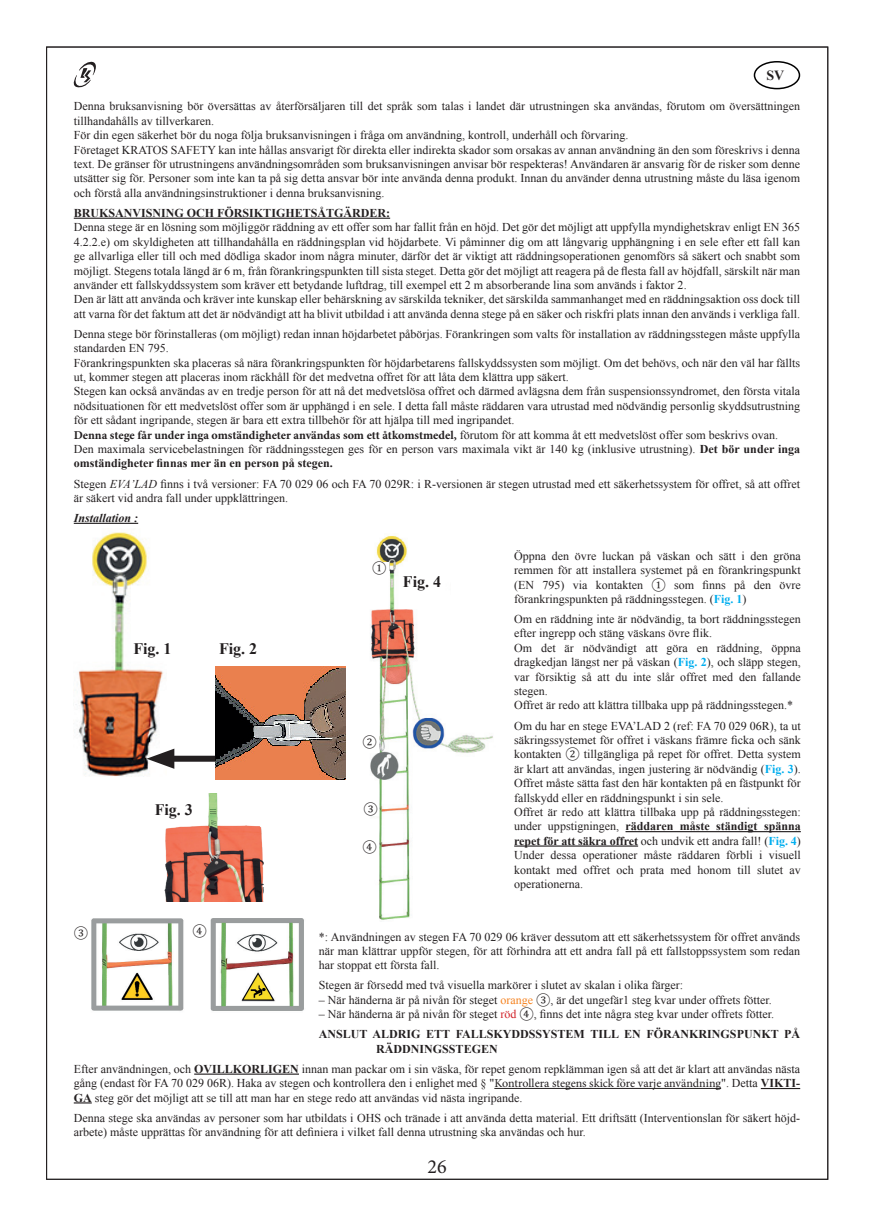
<style>
.page{position:relative;width:874px;height:1225px;background:#fff}
.page>*{position:absolute;margin:0;border:0;box-sizing:border-box;transform-origin:0 0}
.t1{font:20px "Minion Pro";color:#231f20}
.t2{font:700 16px "Times New Roman";color:#231f20}
.t3{font:700 14px "Times New Roman";color:#231f20}
.t4{font:12px/14.4px "Times New Roman";color:#231f20}
.t5{font:700 12px "Minion Pro";color:#231f20}
.t6{font:700 12px "Times New Roman";color:#231f20}
.t7{font:italic 700 12px "Times New Roman";color:#231f20}
.t8{font:12px "Cambria";color:#231f20}
.s1{font-family:"Times New Roman";font-weight:400}
.s2{font-weight:700}
.s3{font-style:italic}
.s4{font-family:"Cambria"}
.s5{font-weight:700;color:#00aeef}
.s6{color:#f58220}
.s7{color:#d1232a}
.s8{font-family:"Minion Pro"}
</style>
<div class="page">
<svg style="left:73px;top:61px;width:23px;height:27px"></svg>
<hr style="left:74px;top:218px;width:316px;height:1px;background:#231f20">
<hr style="left:74px;top:523px;width:64px;height:1px;background:#231f20">
<hr style="left:194px;top:1073px;width:105px;height:1px;background:#231f20">
<hr style="left:494px;top:1088px;width:226px;height:1px;background:#231f20">
<hr style="left:760px;top:1088px;width:39px;height:1px;background:#231f20">
<svg style="left:74px;top:1102px;width:18px;height:1px"></svg>
<div style="left:753px;top:61px;width:46px;height:28px;border:2px solid #000;border-radius:50%"></div>
<img style="left:76px;top:532px;width:87px;height:245px">
<img style="left:215px;top:666px;width:131px;height:114px">
<hr style="left:625px;top:831px;width:175px;height:1px;background:#231f20">
<hr style="left:514px;top:845px;width:123px;height:1px;background:#231f20">
<img style="left:370px;top:536px;width:123px;height:384px">
<img style="left:164px;top:793px;width:100px;height:108px">
<img style="left:91px;top:918px;width:93px;height:93px">
<img style="left:210px;top:918px;width:94px;height:93px">
<div style="left:372px;top:562px;width:16px;height:16px;background:#fff"></div>
<div style="left:362px;top:737px;width:16px;height:15px;background:#fff"></div>
<div style="left:363px;top:803px;width:16px;height:13px;background:#fff"></div>
<div style="left:362px;top:842px;width:16px;height:12px;background:#fff"></div>
<div style="left:163px;top:755px;width:52px;height:6px;background:#231f20"></div>
<svg style="left:146px;top:748px;width:28px;height:21px"></svg>
<p class="t3" style="left:766px;top:66px;width:19px">SV</p>
<p class="t4" style="left:74px;top:99px;width:727px">Denna bruksanvisning bör översättas av återförsäljaren till det språk som talas i landet där utrustningen ska användas, förutom om översättningen tillhandahålls av tillverkaren.<br>För din egen säkerhet bör du noga följa bruksanvisningen i fråga om användning, kontroll, underhåll och förvaring.<br>Företaget KRATOS SAFETY kan inte hållas ansvarigt för direkta eller indirekta skador som orsakas av annan användning än den som föreskrivs i denna text. De gränser för utrustningens användningsområden som bruksanvisningen anvisar bör respekteras! Användaren är ansvarig för de risker som denne utsätter sig för. Personer som inte kan ta på sig detta ansvar bör inte använda denna produkt. Innan du använder denna utrustning måste du läsa igenom och förstå alla användningsinstruktioner i denna bruksanvisning.</p>
<p class="t6" style="left:74px;top:205px;width:318px">BRUKSANVISNING OCH FÖRSIKTIGHETSÅTGÄRDER:</p>
<p class="t4" style="left:74px;top:220px;width:727px">Denna stege är en lösning som möjliggör räddning av ett offer som har fallit från en höjd. Det gör det möjligt att uppfylla myndighetskrav enligt EN 365<br>4.2.2.e) om skyldigheten att tillhandahålla en räddningsplan vid höjdarbete. Vi påminner dig om att långvarig upphängning i en sele efter ett fall kan ge allvarliga eller till och med dödliga skador inom några minuter, därför det är viktigt att räddningsoperationen genomförs så säkert och snabbt som möjligt. Stegens totala längd är 6 m, från förankringspunkten till sista steget. Detta gör det möjligt att reagera på de flesta fall av höjdfall, särskilt när man använder ett fallskyddssystem som kräver ett betydande luftdrag, till exempel ett 2 m absorberande lina som används i faktor 2.<br>Den är lätt att använda och kräver inte kunskap eller behärskning av särskilda tekniker, det särskilda sammanhanget med en räddningsaktion oss dock till att varna för det faktum att det är nödvändigt att ha blivit utbildad i att använda denna stege på en säker och riskfri plats innan den används i verkliga fall.</p>
<p class="t4" style="left:74px;top:326px;width:727px">Denna stege bör förinstalleras (om möjligt) redan innan höjdarbetet påbörjas. Förankringen som valts för installation av räddningsstegen måste uppfylla standarden EN 795.<br>Förankringspunkten ska placeras så nära förankringspunkten för höjdarbetarens fallskyddssysten som möjligt. Om det behövs, och när den väl har fällts ut, kommer stegen att placeras inom räckhåll för det medvetna offret för att låta dem klättra upp säkert.<br>Stegen kan också användas av en tredje person för att nå det medvetslösa offret och därmed avlägsna dem från suspensionssyndromet, den första vitala nödsituationen för ett medvetslöst offer som är upphängd i en sele. I detta fall måste räddaren vara utrustad med nödvändig personlig skyddsutrustning för ett sådant ingripande, stegen är bara ett extra tillbehör för att hjälpa till med ingripandet.</p>
<p class="t5" style="left:74px;top:426px;width:705px">Denna stege får under inga omständigheter användas som ett åtkomstmedel, <span class="s1">förutom för att komma åt ett medvetslöst offer som beskrivs ovan.</span></p>
<p class="t4" style="left:74px;top:441px;width:727px">Den maximala servicebelastningen för räddningsstegen ges för en person vars maximala vikt är 140 kg (inklusive utrustning). <span class="s2">Det bör under inga omständigheter finnas mer än en person på stegen.</span></p>
<p class="t4" style="left:74px;top:476px;width:727px">Stegen <span class="s3">EVA’LAD</span> finns i två versioner: FA 70 029 06 och FA 70 029R: i R-versionen är stegen utrustad med ett säkerhetssystem för offret, så att offret är säkert vid andra fall under uppklättringen.</p>
<p class="t7" style="left:74px;top:509px;width:66px">Installation :</p>
<h2 class="t2" style="left:133px;top:637px;width:40px">Fig. 1</h2>
<h2 class="t2" style="left:219px;top:637px;width:40px">Fig. 2</h2>
<h2 class="t2" style="left:155px;top:799px;width:40px">Fig. 3</h2>
<p class="t8" style="left:372px;top:560px;width:16px">①</p>
<h2 class="t2" style="left:403px;top:571px;width:40px">Fig. 4</h2>
<p class="t8" style="left:362px;top:735px;width:16px">②</p>
<p class="t8" style="left:363px;top:802px;width:16px">③</p>
<p class="t8" style="left:362px;top:840px;width:16px">④</p>
<p class="t4" style="left:514px;top:548px;width:288px;text-align:justify">Öppna den övre luckan på väskan och sätt i den gröna remmen för att installera systemet på en förankringspunkt (EN 795) via kontakten <span class="s4">①</span> som finns på den övre förankringspunkten på räddningsstegen. (<span class="s5">Fig. 1</span>)</p>
<p class="t4" style="left:514px;top:611px;width:288px">Om en räddning inte är nödvändig, ta bort räddningsstegen efter ingrepp och stäng väskans övre flik.<br>Om det är nödvändigt att göra en räddning, öppna dragkedjan längst ner på väskan (<span class="s5">Fig. 2</span>), och släpp stegen, var försiktig så att du inte slår offret med den fallande stegen.<br>Offret är redo att klättra tillbaka upp på räddningsstegen.*</p>
<p class="t4" style="left:514px;top:718px;width:288px">Om du har en stege EVA’LAD 2 (ref: FA 70 029 06R), ta ut säkringssystemet för offret i väskans främre ficka och sänk kontakten <span class="s4">②</span> tillgängliga på repet för offret. Detta system är klart att användas, ingen justering är nödvändig (<span class="s5">Fig. 3</span>).<br>Offret måste sätta fast den här kontakten på en fästpunkt för fallskydd eller en räddningspunkt i sin sele.<br>Offret är redo att klättra tillbaka upp på räddningsstegen: under uppstigningen, <span class="s2">räddaren måste ständigt spänna repet för att säkra offret</span> och undvik ett andra fall! (<span class="s5">Fig. 4</span>)<br>Under dessa operationer måste räddaren förbli i visuell kontakt med offret och prata med honom till slutet av operationerna.</p>
<p class="t8" style="left:74px;top:925px;width:16px">③</p>
<p class="t8" style="left:192px;top:923px;width:16px">④</p>
<p class="t4" style="left:319px;top:929px;width:482px;text-align:justify">*: Användningen av stegen FA 70 029 06 kräver dessutom att ett säkerhetssystem för offret används när man klättrar uppför stegen, för att förhindra att ett andra fall på ett fallstoppssystem som redan har stoppat ett första fall.</p>
<p class="t4" style="left:319px;top:978px;width:365px">Stegen är försedd med två visuella markörer i slutet av skalan i olika färger:</p>
<p class="t4" style="left:319px;top:992px;width:454px">– När händerna är på nivån för steget <span class="s6">orange</span> <span class="s4">③</span>, är det ungefär1 steg kvar under offrets fötter.</p>
<p class="t4" style="left:319px;top:1004px;width:482px;line-height:20px">– När händerna är på nivån för steget <span class="s7">röd</span> <span class="s4">④</span>, finns det inte några steg kvar under offrets fötter.<br><span class="s2">ANSLUT ALDRIG ETT FALLSKYDDSSYSTEM TILL EN FÖRANKRINGSPUNKT PÅ</span></p>
<p class="t4" style="left:74px;top:1038px;width:727px;line-height:20px;text-align:center"><span class="s2">RÄDDNINGSSTEGEN<br></span>Efter användningen, och <span class="s2">OVILLKORLIGEN</span> innan man packar om i sin väska, för repet genom repklämman igen så att det är klart att användas nästa</p>
<p class="t4" style="left:74px;top:1075px;width:727px">gång (endast för FA 70 029 06R). Haka av stegen och kontrollera den i enlighet med § "<span class="s8">Kontrollera stegens skick före varje användning</span>". Detta <span class="s2">VIKTI-<br>GA</span> steg gör det möjligt att se till att man har en stege redo att användas vid nästa ingripande.</p>
<p class="t4" style="left:74px;top:1110px;width:727px">Denna stege ska användas av personer som har utbildats i OHS och tränade i att använda detta material. Ett driftsätt (Interventionslan för säkert höjd&shy;arbete) måste upprättas för användning för att definiera i vilket fall denna utrustning ska användas och hur.</p>
<h1 class="t1" style="left:427px;top:1153px;width:21px">26</h1>
</div>
